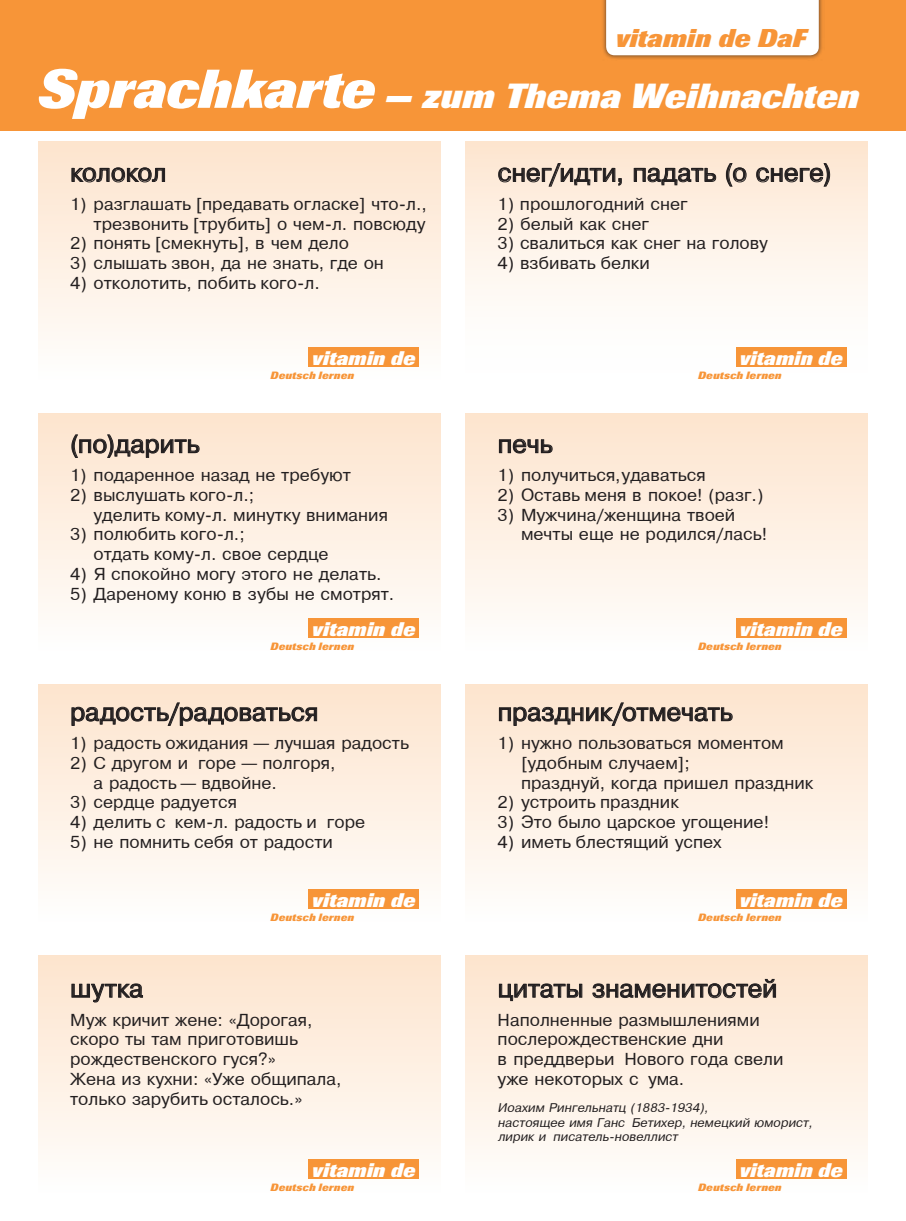
<style>
.page{position:relative;width:906px;height:1221px;background:#fff}
.page>*{position:absolute;margin:0;border:0;box-sizing:border-box;transform-origin:0 0}
.t1{font:italic 800 34.5px "Imago";color:#fff}
.t2{font:italic 800 25.5px "Imago";letter-spacing:.005em;color:#f79538}
.t3{font:24px "Pragmatica";letter-spacing:-.005em;color:#231f20}
.t4{font:italic 800 19.5px "Imago";letter-spacing:.005em;color:#fff}
.t5{font:16.5px/19.8px "Pragmatica";color:#231f20}
.t6{font:italic 12px/14.4px "Pragmatica";color:#231f20}
.t7{font:italic 800 10.5px "Imago";letter-spacing:.02em;color:#f79538}
.s1{font-size:54px}
</style>
<div class="page">
<div style="left:466px;top:142px;width:401px;height:238px;background:linear-gradient(to bottom,#fde7d3,#feffff)"></div>
<div style="left:38px;top:142px;width:402px;height:238px;background:linear-gradient(to bottom,#fde4cd,#fefefc)"></div>
<div style="left:38px;top:413px;width:402px;height:238px;background:linear-gradient(to bottom,#fde4cd,#fefefc)"></div>
<div style="left:466px;top:413px;width:401px;height:238px;background:linear-gradient(to bottom,#fde4cd,#fefdfc)"></div>
<div style="left:38px;top:684px;width:402px;height:238px;background:linear-gradient(to bottom,#fde4ce,#fefdfa)"></div>
<div style="left:466px;top:684px;width:401px;height:238px;background:linear-gradient(to bottom,#fde4ce,#fefcfa)"></div>
<div style="left:38px;top:955px;width:402px;height:238px;background:linear-gradient(to bottom,#fde4cd,#fefdfc)"></div>
<div style="left:466px;top:955px;width:401px;height:238px;background:linear-gradient(to bottom,#fde4cd,#fefdfc)"></div>
<div style="left:0;top:0;width:906px;height:130px;background:#f79538"></div>
<div style="left:600px;top:0;width:224px;height:61px;background:#231f20;opacity:.7"></div>
<div style="left:606px;top:0;width:213px;height:55px;background:#fff"></div>
<div style="left:308px;top:348px;width:111px;height:19px;background:#f79538"></div>
<div style="left:736px;top:348px;width:110px;height:19px;background:#f79538"></div>
<div style="left:308px;top:618px;width:111px;height:20px;background:#f79538"></div>
<div style="left:736px;top:618px;width:110px;height:20px;background:#f79538"></div>
<div style="left:308px;top:889px;width:111px;height:19px;background:#f79538"></div>
<div style="left:736px;top:889px;width:110px;height:19px;background:#f79538"></div>
<div style="left:308px;top:1159px;width:111px;height:19px;background:#f79538"></div>
<div style="left:736px;top:1159px;width:110px;height:19px;background:#f79538"></div>
<svg style="left:71px;top:167px;width:94px;height:16px;background:#b4a497"></svg>
<svg style="left:498px;top:141px;width:124px;height:46px;background:#e3d0bf"></svg>
<svg style="left:633px;top:167px;width:83px;height:19px;background:#bdafa2"></svg>
<svg style="left:725px;top:162px;width:22px;height:25px"></svg>
<svg style="left:756px;top:141px;width:74px;height:46px;background:#e2cfbe"></svg>
<svg style="left:71px;top:433px;width:129px;height:25px;background:#cbbaab"></svg>
<svg style="left:498px;top:438px;width:55px;height:18px"></svg>
<svg style="left:71px;top:684px;width:246px;height:42px;background:#e0ccba"></svg>
<svg style="left:498px;top:702px;width:235px;height:24px;background:#cbb9aa"></svg>
<svg style="left:71px;top:982px;width:72px;height:22px;background:#c7b7a8"></svg>
<svg style="left:498px;top:982px;width:85px;height:19px;background:#c0b0a2"></svg>
<svg style="left:592px;top:955px;width:184px;height:45px;background:#e3cebc"></svg>
<h2 class="t2" style="left:615px;top:23px;width:192px">vitamin de DaF</h2>
<h1 class="t1" style="left:38px;top:76px;width:822px"><span class="s1">Sprachkarte</span> — zum Thema Weihnachten</h1>
<h3 class="t3" style="left:70px;top:159px;width:98px">колокол</h3>
<p class="t5" style="left:70px;top:194px;width:358px;text-align:right">1) разглашать [предавать огласке] что-л., трезвонить [трубить] о чем-л. повсюду</p>
<p class="t5" style="left:70px;top:233px;width:280px">2) понять [смекнуть], в чем дело</p>
<p class="t5" style="left:70px;top:253px;width:315px">3) слышать звон, да не знать, где он</p>
<p class="t5" style="left:70px;top:273px;width:251px">4) отколотить, побить кого-л.</p>
<p class="t4" style="left:312px;top:347px;width:105px">vitamin de</p>
<p class="t7" style="left:271px;top:369px;width:85px">Deutsch lernen</p>
<h3 class="t3" style="left:70px;top:430px;width:131px">(по)дарить</h3>
<p class="t5" style="left:70px;top:465px;width:282px">1) подаренное назад не требуют</p>
<p class="t5" style="left:94px;top:485px;width:296px;text-indent:-23px">2) выслушать кого-л.;<br>уделить кому-л. минутку внимания</p>
<p class="t5" style="left:94px;top:524px;width:236px;text-indent:-23px">3) полюбить кого-л.;<br>отдать кому-л. свое сердце</p>
<p class="t5" style="left:70px;top:564px;width:313px">4) Я спокойно могу этого не делать.</p>
<p class="t5" style="left:70px;top:584px;width:326px">5) Дареному коню в зубы не смотрят.</p>
<p class="t4" style="left:312px;top:617px;width:105px">vitamin de</p>
<p class="t7" style="left:271px;top:640px;width:85px">Deutsch lernen</p>
<h3 class="t3" style="left:70px;top:698px;width:250px">радость/радоваться</h3>
<p class="t5" style="left:70px;top:733px;width:340px">1) радость ожидания — лучшая радость</p>
<p class="t5" style="left:94px;top:753px;width:244px;text-indent:-23px">2) С другом и горе — полгоря, а радость — вдвойне.</p>
<p class="t5" style="left:70px;top:792px;width:168px">3) сердце радуется</p>
<p class="t5" style="left:70px;top:812px;width:296px">4) делить с кем-л. радость и горе</p>
<p class="t5" style="left:70px;top:832px;width:264px">5) не помнить себя от радости</p>
<p class="t4" style="left:312px;top:888px;width:105px">vitamin de</p>
<p class="t7" style="left:271px;top:911px;width:85px">Deutsch lernen</p>
<h3 class="t3" style="left:70px;top:975px;width:75px">шутка</h3>
<p class="t5" style="left:70px;top:1009px;width:273px">Муж кричит жене: «Дорогая, скоро ты там приготовишь рождественского гуся?»<br>Жена из кухни: «Уже общипала, только зарубить осталось.»</p>
<p class="t4" style="left:312px;top:1158px;width:105px">vitamin de</p>
<p class="t7" style="left:271px;top:1180px;width:85px">Deutsch lernen</p>
<h3 class="t3" style="left:497px;top:159px;width:335px">снег/идти, падать (о снеге)</h3>
<p class="t5" style="left:497px;top:194px;width:191px">1) прошлогодний снег</p>
<p class="t5" style="left:497px;top:214px;width:153px">2) белый как снег</p>
<p class="t5" style="left:497px;top:233px;width:272px">3) свалиться как снег на голову</p>
<p class="t5" style="left:497px;top:253px;width:154px">4) взбивать белки</p>
<p class="t4" style="left:739px;top:347px;width:105px">vitamin de</p>
<p class="t7" style="left:698px;top:369px;width:85px">Deutsch lernen</p>
<h3 class="t3" style="left:497px;top:430px;width:57px">печь</h3>
<p class="t5" style="left:497px;top:465px;width:209px">1) получиться,удаваться</p>
<p class="t5" style="left:497px;top:485px;width:267px">2) Оставь меня в покое! (разг.)</p>
<p class="t5" style="left:521px;top:505px;width:247px;text-indent:-23px">3) Мужчина/женщина твоей мечты еще не родился/лась!</p>
<p class="t4" style="left:739px;top:617px;width:105px">vitamin de</p>
<p class="t7" style="left:698px;top:640px;width:85px">Deutsch lernen</p>
<h3 class="t3" style="left:497px;top:698px;width:236px">праздник/отмечать</h3>
<p class="t5" style="left:521px;top:733px;width:294px;text-indent:-23px">1) нужно пользоваться моментом [удобным случаем];<br>празднуй, когда пришел праздник</p>
<p class="t5" style="left:497px;top:792px;width:183px">2) устроить праздник</p>
<p class="t5" style="left:497px;top:812px;width:273px">3) Это было царское угощение!</p>
<p class="t5" style="left:497px;top:832px;width:225px">4) иметь блестящий успех</p>
<p class="t4" style="left:739px;top:888px;width:105px">vitamin de</p>
<p class="t7" style="left:698px;top:911px;width:85px">Deutsch lernen</p>
<h3 class="t3" style="left:497px;top:975px;width:281px">цитаты знаменитостей</h3>
<p class="t5" style="left:497px;top:1009px;width:287px">Наполненные размышлениями послерождественские дни<br>в преддверьи Нового года свели уже некоторых с ума.</p>
<p class="t6" style="left:497px;top:1100px;width:319px">Иоахим Рингельнатц (1883-1934),<br>настоящее имя Ганс Бетихер, немецкий юморист, лирик и писатель-новеллист</p>
<p class="t4" style="left:739px;top:1158px;width:105px">vitamin de</p>
<p class="t7" style="left:698px;top:1180px;width:85px">Deutsch lernen</p>
</div>
